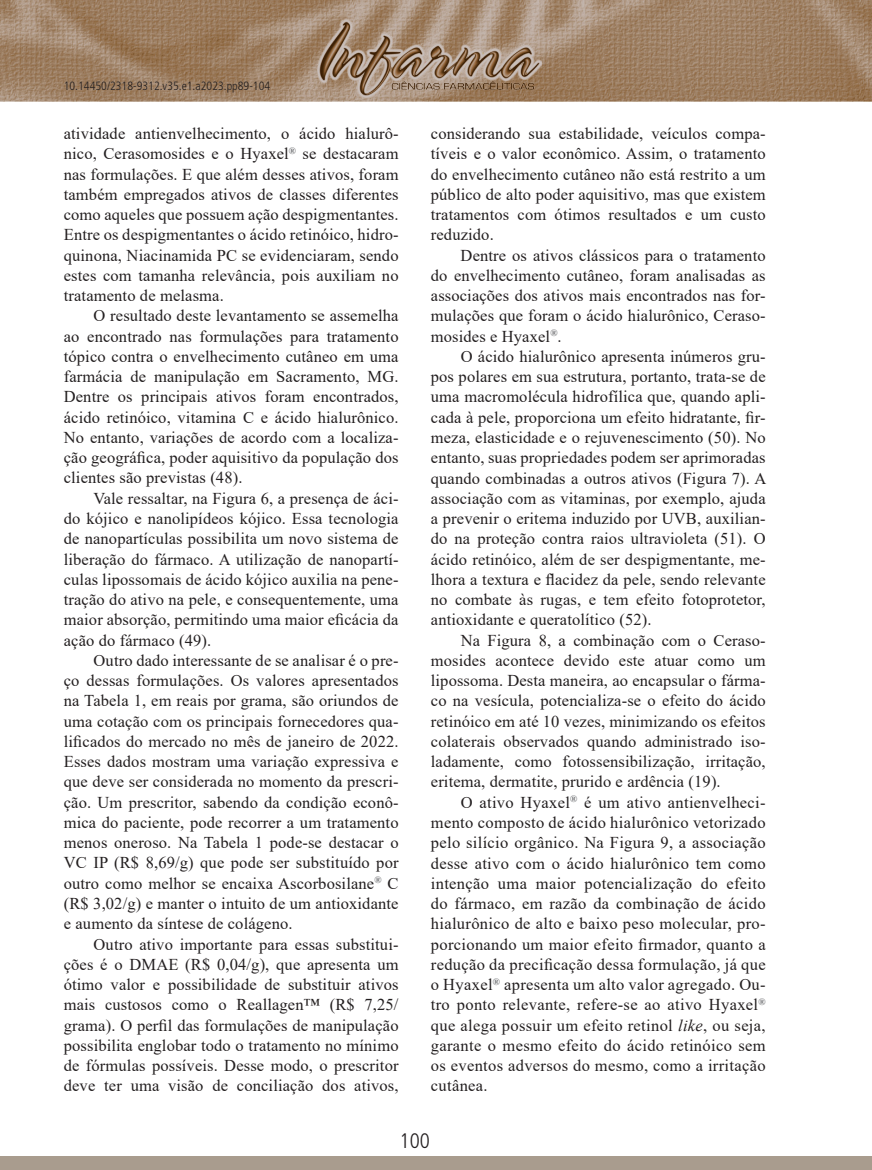
<style>
.page{position:relative;width:872px;height:1170px;background:#fff}
.page>*{position:absolute;margin:0;border:0;box-sizing:border-box;transform-origin:0 0}
.t1{font:300 condensed 21px "Frutiger LT Std";color:#231f20}
.t2{font:16.5px/20.2px "Times New Roman";letter-spacing:.01em;color:#231f20;text-align:justify}
.t3{font:300 condensed 12px "Frutiger LT Std";color:#231f20}
.s1{font-style:italic}
</style>
<div class="page">
<img style="left:0;top:0;width:872px;height:102px">
<img style="left:317px;top:20px;width:224px;height:77px">
<div style="left:0;top:1155px;width:872px;height:14px;background:#a99c8e"></div>
<p class="t3" style="left:64px;top:79px;width:208px">10.14450/2318-9312.v35.e1.a2023.pp89-104</p>
<p class="t2" style="left:64px;top:123px;width:336px">atividade antienvelhecimento, o ácido hialurô&shy;nico, Cerasomosides e o Hyaxel<sup>®</sup> se destacaram nas formulações. E que além desses ativos, foram também empregados ativos de classes diferentes como aqueles que possuem ação despigmentantes.<br>Entre os despigmentantes o ácido retinóico, hidro&shy;quinona, Niacinamida PC se evidenciaram, sendo estes com tamanha relevância, pois auxiliam no tratamento de melasma.</p>
<p class="t2" style="left:64px;top:305px;width:336px;text-indent:30px">O resultado deste levantamento se assemelha ao encontrado nas formulações para tratamento tópico contra o envelhecimento cutâneo em uma farmácia de manipulação em Sacramento, MG.<br>Dentre os principais ativos foram encontrados, ácido retinóico, vitamina C e ácido hialurônico.<br>No entanto, variações de acordo com a localiza&shy;ção geográfica, poder aquisitivo da população dos clientes são previstas (48).</p>
<p class="t2" style="left:64px;top:487px;width:336px;text-indent:30px">Vale ressaltar, na Figura 6, a presença de áci&shy;do kójico e nanolipídeos kójico. Essa tecnologia de nanopartículas possibilita um novo sistema de liberação do fármaco. A utilização de nanopartí&shy;culas lipossomais de ácido kójico auxilia na pene&shy;tração do ativo na pele, e consequentemente, uma maior absorção, permitindo uma maior eficácia da ação do fármaco (49).</p>
<p class="t2" style="left:64px;top:649px;width:336px;text-indent:30px">Outro dado interessante de se analisar é o pre&shy;ço dessas formulações. Os valores apresentados na Tabela 1, em reais por grama, são oriundos de uma cotação com os principais fornecedores qua&shy;lificados do mercado no mês de janeiro de 2022.<br>Esses dados mostram uma variação expressiva e que deve ser considerada no momento da prescri&shy;ção. Um prescritor, sabendo da condição econô&shy;mica do paciente, pode recorrer a um tratamento menos oneroso. Na Tabela 1 pode-se destacar o VC IP (R$ 8,69/g) que pode ser substituído por outro como melhor se encaixa Ascorbosilane<sup>®</sup> C (R$ 3,02/g) e manter o intuito de um antioxidante e aumento da síntese de colágeno.</p>
<p class="t2" style="left:64px;top:933px;width:336px;text-indent:30px">Outro ativo importante para essas substitui&shy;ções é o DMAE (R$ 0,04/g), que apresenta um ótimo valor e possibilidade de substituir ativos mais custosos como o Reallagen™ (R$ 7,25/ grama). O perfil das formulações de manipulação possibilita englobar todo o tratamento no mínimo de fórmulas possíveis. Desse modo, o prescritor deve ter uma visão de conciliação dos ativos,</p>
<p class="t2" style="left:431px;top:123px;width:336px">considerando sua estabilidade, veículos compa&shy;tíveis e o valor econômico. Assim, o tratamento do envelhecimento cutâneo não está restrito a um público de alto poder aquisitivo, mas que existem tratamentos com ótimos resultados e um custo reduzido.</p>
<p class="t2" style="left:431px;top:244px;width:336px;text-indent:30px">Dentre os ativos clássicos para o tratamento do envelhecimento cutâneo, foram analisadas as associações dos ativos mais encontrados nas for&shy;mulações que foram o ácido hialurônico, Ceraso&shy;mosides e Hyaxel<sup>®</sup>.</p>
<p class="t2" style="left:431px;top:346px;width:337px;text-indent:30px">O ácido hialurônico apresenta inúmeros gru&shy;pos polares em sua estrutura, portanto, trata-se de uma macromolécula hidrofílica que, quando apli&shy;cada à pele, proporciona um efeito hidratante, fir&shy;meza, elasticidade e o rejuvenescimento (50). No entanto, suas propriedades podem ser aprimoradas quando combinadas a outros ativos (Figura 7). A associação com as vitaminas, por exemplo, ajuda a prevenir o eritema induzido por UVB, auxilian&shy;do na proteção contra raios ultravioleta (51). O ácido retinóico, além de ser despigmentante, me&shy;lhora a textura e flacidez da pele, sendo relevante no combate às rugas, e tem efeito fotoprotetor, antioxidante e queratolítico (52).</p>
<p class="t2" style="left:431px;top:629px;width:336px;text-indent:30px">Na Figura 8, a combinação com o Ceraso&shy;mosides acontece devido este atuar como um lipossoma. Desta maneira, ao encapsular o fárma&shy;co na vesícula, potencializa-se o efeito do ácido retinóico em até 10 vezes, minimizando os efeitos colaterais observados quando administrado iso&shy;ladamente, como fotossensibilização, irritação, eritema, dermatite, prurido e ardência (19).</p>
<p class="t2" style="left:431px;top:791px;width:336px;text-indent:30px">O ativo Hyaxel<sup>®</sup> é um ativo antienvelheci&shy;mento composto de ácido hialurônico vetorizado pelo silício orgânico. Na Figura 9, a associação desse ativo com o ácido hialurônico tem como intenção uma maior potencialização do efeito do fármaco, em razão da combinação de ácido hialurônico de alto e baixo peso molecular, pro&shy;porcionando um maior efeito firmador, quanto a redução da precificação dessa formulação, já que o Hyaxel<sup>®</sup> apresenta um alto valor agregado. Ou&shy;tro ponto relevante, refere-se ao ativo Hyaxel<sup>® </sup>que alega possuir um efeito retinol <span class="s1">like</span>, ou seja, garante o mesmo efeito do ácido retinóico sem os eventos adversos do mesmo, como a irritação cutânea.</p>
<p class="t1" style="left:399px;top:1128px;width:32px">100</p>
</div>
